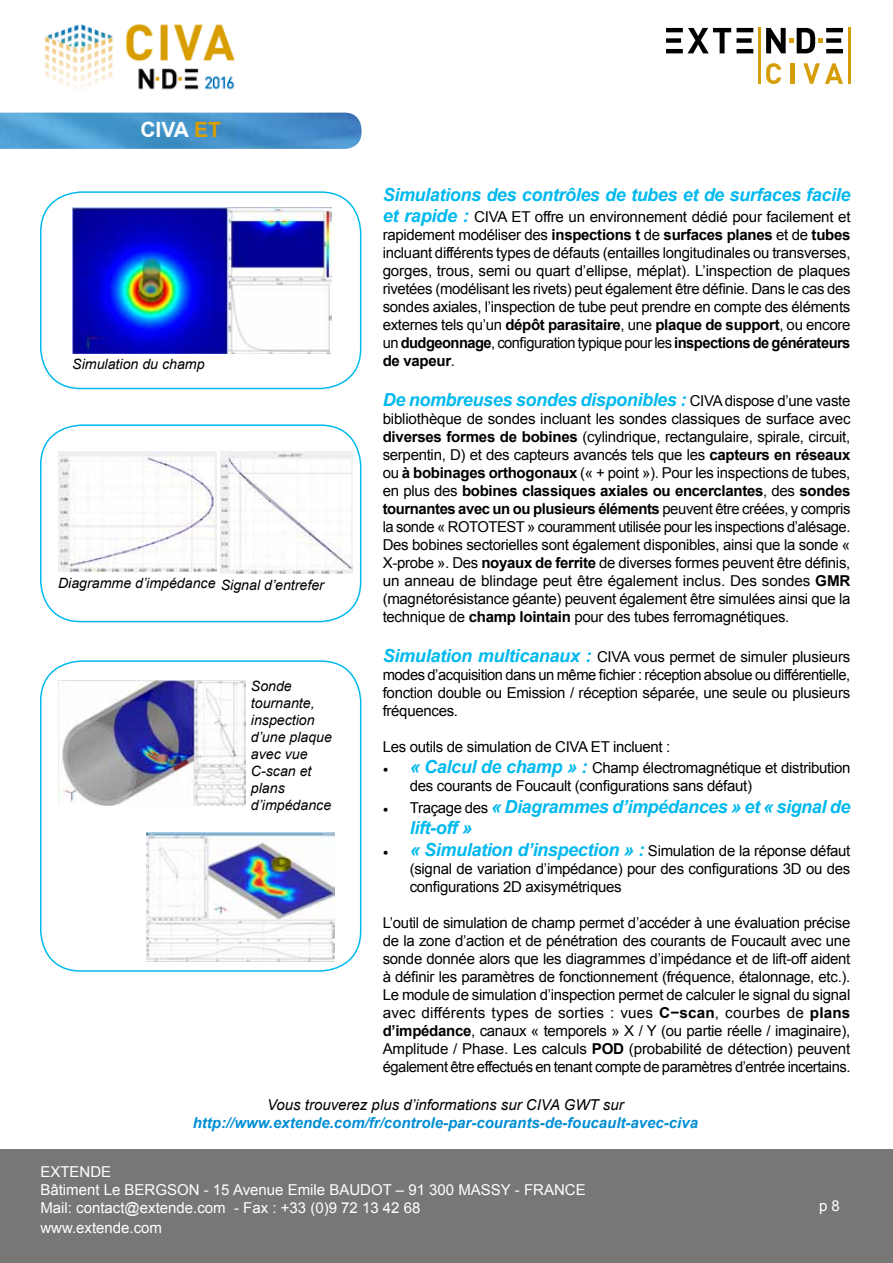
<style>
.page{position:relative;width:893px;height:1263px;background:#fff}
.page>*{position:absolute;margin:0;border:0;box-sizing:border-box;transform-origin:0 0}
.t1{font:700 21px "Arial";color:#fff}
.t2{font:italic 700 18px/21.6px "Arial";letter-spacing:-.02em;color:#00b9ee}
.t3{font:15px/18px "Arial";letter-spacing:-.02em;color:#000;text-align:justify}
.t4{font:15px/18px "Arial";color:#fff}
.t5{font:italic 700 15px "Arial";color:#008ed5}
.t6{font:italic 15px "Arial";color:#000}
.t7{font:italic 14.1px/17px "Arial";color:#000}
.s1{color:#d99e00}
.s2{font-weight:700;font-style:italic;font-size:18px;color:#00b9ee}
.s3{font-weight:700}
.s4{font-weight:400;font-style:normal;font-size:15px;color:#000}
.s5{font-family:"Minion Pro"}
.s6{font-family:"Minion Pro";font-weight:400;font-style:normal;font-size:15px;color:#000}
</style>
<div class="page">
<img style="left:44px;top:24px;width:191px;height:66px">
<svg style="left:766px;top:63px;width:15px;height:21px"></svg>
<hr style="left:791px;top:63px;width:4px;height:21px;background:#d59d08">
<svg style="left:803px;top:63px;width:40px;height:21px"></svg>
<hr style="left:826px;top:28px;width:17px;height:4px;background:#000">
<div style="left:826px;top:38px;width:15px;height:5px;background:#000"></div>
<hr style="left:826px;top:49px;width:17px;height:4px;background:#000">
<hr style="left:666px;top:28px;width:17px;height:4px;background:#000">
<div style="left:666px;top:38px;width:15px;height:5px;background:#000"></div>
<hr style="left:666px;top:49px;width:17px;height:4px;background:#000">
<svg style="left:688px;top:28px;width:43px;height:25px"></svg>
<hr style="left:737px;top:28px;width:16px;height:4px;background:#000">
<div style="left:737px;top:38px;width:15px;height:5px;background:#000"></div>
<hr style="left:737px;top:49px;width:16px;height:4px;background:#000">
<hr style="left:758px;top:28px;width:3px;height:56px;background:#d59d08">
<hr style="left:848px;top:28px;width:2px;height:56px;background:#d59d08">
<svg style="left:766px;top:28px;width:57px;height:25px"></svg>
<div style="left:0;top:1149px;width:893px;height:114px;background:#777776"></div>
<img style="left:0;top:113px;width:361px;height:36px">
<div style="left:40px;top:191px;width:321px;height:198px;border:2px solid #00b9ee;border-radius:40px"></div>
<div style="left:40px;top:424px;width:321px;height:198px;border:2px solid #00b9ee;border-radius:40px"></div>
<div style="left:40px;top:660px;width:321px;height:312px;border:2px solid #00b9ee;border-radius:40px"></div>
<img style="left:72px;top:207px;width:259px;height:147px">
<img style="left:58px;top:451px;width:158px;height:121px">
<img style="left:221px;top:451px;width:131px;height:122px">
<img style="left:58px;top:680px;width:187px;height:125px">
<img style="left:147px;top:832px;width:187px;height:129px">
<h1 class="t1" style="left:140px;top:115px;width:82px">CIVA <span class="s1">ET</span></h1>
<p class="t7" style="left:72px;top:356px;width:134px">Simulation du champ</p>
<p class="t7" style="left:58px;top:574px;width:267px">Diagramme d’impédance Signal d’entrefer</p>
<p class="t7" style="left:251px;top:678px;width:83px">Sonde tournante, inspection d’une plaque avec vue<br>C-scan et plans d’impédance</p>
<p class="t2" style="left:383px;top:184px;width:469px">Simulations des contrôles de tubes et de surfaces facile</p>
<p class="t3" style="left:383px;top:208px;width:469px"><span class="s2">et rapide :</span> CIVA ET offre un environnement dédié pour facilement et rapidement modéliser des <span class="s3">inspections t</span> de <span class="s3">surfaces planes</span> et de <span class="s3">tubes </span>incluant différents types de défauts (entailles longitudinales ou transverses, gorges, trous, semi ou quart d’ellipse, méplat). L’inspection de plaques rivetées (modélisant les rivets) peut également être définie. Dans le cas des sondes axiales, l’inspection de tube peut prendre en compte des éléments externes tels qu’un <span class="s3">dépôt parasitaire</span>, une <span class="s3">plaque de support</span>, ou encore un <span class="s3">dudgeonnage</span>, configuration typique pour les <span class="s3">inspections de générateurs de vapeur</span>.</p>
<p class="t2" style="left:383px;top:389px;width:469px">De nombreuses sondes disponibles : <span class="s4">CIVA dispose d’une vaste</span></p>
<p class="t3" style="left:383px;top:410px;width:469px">bibliothèque de sondes incluant les sondes classiques de surface avec <span class="s3">diverses formes de bobines</span> (cylindrique, rectangulaire, spirale, circuit, serpentin, D) et des capteurs avancés tels que les <span class="s3">capteurs en réseaux </span>ou <span class="s3">à bobinages orthogonaux</span> (« + point »). Pour les inspections de tubes, en plus des <span class="s3">bobines classiques axiales ou encerclantes</span>, des <span class="s3">sondes tournantes avec un ou plusieurs éléments</span> peuvent être créées, y compris la sonde « ROTOTEST » couramment utilisée pour les inspections d’alésage.<br>Des bobines sectorielles sont également disponibles, ainsi que la sonde « X-probe ». Des <span class="s3">noyaux de ferrite</span> de diverses formes peuvent être définis, un anneau de blindage peut être également inclus. Des sondes <span class="s3">GMR </span>(magnétorésistance géante) peuvent également être simulées ainsi que la technique de <span class="s3">champ lointain</span> pour des tubes ferromagnétiques.</p>
<p class="t3" style="left:383px;top:647px;width:469px"><span class="s2">Simulation multicanaux :</span> CIVA vous permet de simuler plusieurs modes d’acquisition dans un même fichier : réception absolue ou différentielle, fonction double ou Emission / réception séparée, une seule ou plusieurs fréquences.</p>
<p class="t3" style="left:383px;top:737px;width:289px">Les outils de simulation de CIVA ET incluent :</p>
<p class="t3" style="left:410px;top:759px;width:442px;text-indent:-27px"><span class="s5">•</span> <span class="s2">« Calcul de champ » :</span> Champ électromagnétique et distribution des courants de Foucault (configurations sans défaut)</p>
<p class="t2" style="left:410px;top:796px;width:442px;text-indent:-27px"><span class="s6">•</span> <span class="s4">Traçage des</span> « Diagrammes d’impédances » et « signal de lift-off »</p>
<p class="t3" style="left:410px;top:842px;width:442px;text-indent:-27px"><span class="s5">•</span> <span class="s2">« Simulation d’inspection » :</span> Simulation de la réponse défaut (signal de variation d’impédance) pour des configurations 3D ou des configurations 2D axisymétriques</p>
<p class="t3" style="left:383px;top:914px;width:469px">L’outil de simulation de champ permet d’accéder à une évaluation précise de la zone d’action et de pénétration des courants de Foucault avec une sonde donnée alors que les diagrammes d’impédance et de lift-off aident à définir les paramètres de fonctionnement (fréquence, étalonnage, etc.).<br>Le module de simulation d’inspection permet de calculer le signal du signal avec différents types de sorties : vues <span class="s3">C−scan</span>, courbes de <span class="s3">plans d’impédance</span>, canaux « temporels » X / Y (ou partie réelle / imaginaire), Amplitude / Phase. Les calculs <span class="s3">POD</span> (probabilité de détection) peuvent également être effectués en tenant compte de paramètres d’entrée incertains.</p>
<p class="t6" style="left:267px;top:1095px;width:358px">Vous trouverez plus d’informations sur CIVA GWT sur</p>
<p class="t5" style="left:193px;top:1113px;width:507px">http://www.extende.com/fr/controle-par-courants-de-foucault-avec-civa</p>
<p class="t4" style="left:40px;top:1163px;width:547px">EXTENDE<br>Bâtiment Le BERGSON - 15 Avenue Emile BAUDOT – 91 300 MASSY - FRANCE<br>Mail: contact@extende.com - Fax : +33 (0)9 72 13 42 68</p>
<p class="t4" style="left:40px;top:1219px;width:123px">www.extende.com</p>
<p class="t4" style="left:819px;top:1197px;width:22px">p 8</p>
</div>
